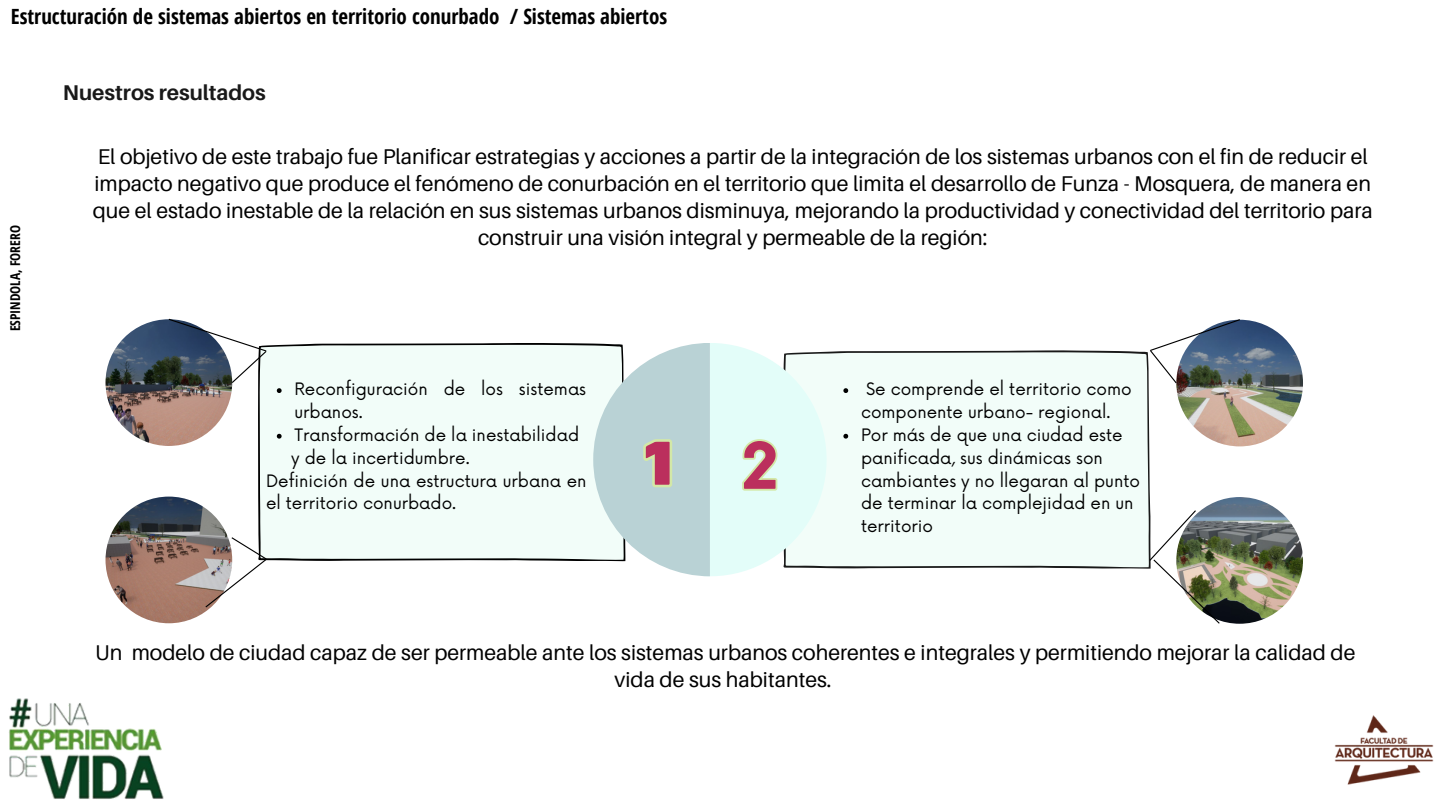
<style>
.page{position:relative;width:1440px;height:810px;background:#fff}
.page>*{position:absolute;margin:0;border:0;box-sizing:border-box;transform-origin:0 0}
.t1{font:800 92.85px "Coco Bike R";color:#bb2f5d}
.t2{font:800 65.55px "Coco Bike R";color:#bb2f5d}
.t3{font:21.3px/27px "Aileron";color:#000;text-align:center}
.t4{font:700 21.3px "Aileron";color:#191919}
.t5{font:700 21px "Open Sans Condensed";color:#000}
.t6{font:16.8px/22.8px "Now";color:#000}
.t7{font:700 13.5px "Open Sans Condensed";color:#000}
</style>
<div class="page">
<img style="left:9px;top:698px;width:155px;height:101px">
<img style="left:1334px;top:715px;width:100px;height:70px">
<div style="left:827px;top:350px;width:324px;height:219px;background:#f2fdf9"></div>
<div style="left:258px;top:343px;width:335px;height:218px;background:#f2fdf9"></div>
<img style="left:106px;top:319px;width:126px;height:127px;border-radius:50%">
<img style="left:106px;top:497px;width:126px;height:126px;border-radius:50%">
<img style="left:1176px;top:320px;width:127px;height:126px;border-radius:50%">
<img style="left:1176px;top:497px;width:127px;height:127px;border-radius:50%">
<svg style="left:1149px;top:319px;width:92px;height:66px"></svg>
<svg style="left:1148px;top:509px;width:73px;height:115px"></svg>
<svg style="left:167px;top:318px;width:101px;height:66px"></svg>
<svg style="left:204px;top:536px;width:64px;height:73px"></svg>
<svg style="left:277px;top:388px;width:5px;height:5px"></svg>
<svg style="left:277px;top:434px;width:5px;height:5px"></svg>
<svg style="left:843px;top:388px;width:5px;height:5px"></svg>
<svg style="left:843px;top:434px;width:5px;height:5px"></svg>
<svg style="left:593px;top:343px;width:234px;height:233px"></svg>
<p class="t5" style="left:11px;top:2px;width:658px">Estructuración de sistemas abiertos en territorio conurbado / Sistemas abiertos</p>
<p class="t7" style="left:6px;top:331px;width:108px;rotate:-90deg">ESPINDOLA, FORERO</p>
<p class="t4" style="left:63px;top:79px;width:204px">Nuestros resultados</p>
<p class="t3" style="left:93px;top:143px;width:1282px">El objetivo de este trabajo fue Planificar estrategias y acciones a partir de la integración de los sistemas urbanos con el fin de reducir el impacto negativo que produce el fenómeno de conurbación en el territorio que limita el desarrollo de Funza - Mosquera, de manera en que el estado inestable de la relación en sus sistemas urbanos disminuya, mejorando la productividad y conectividad del territorio para construir una visión integral y permeable de la región:</p>
<p class="t6" style="left:294px;top:379px;width:293px">Reconfiguración de los sistemas urbanos.</p>
<p class="t6" style="left:294px;top:424px;width:286px">Transformación de la inestabilidad</p>
<p class="t6" style="left:291px;top:447px;width:180px">y de la incertidumbre.</p>
<p class="t6" style="left:266px;top:470px;width:322px">Definición de una estructura urbana en el territorio conurbado.</p>
<p class="t1" style="left:642px;top:411px;width:36px">1</p>
<p class="t2" style="left:739px;top:429px;width:44px">2</p>
<p class="t6" style="left:861px;top:379px;width:272px">Se comprende el territorio como componente urbano- regional.</p>
<p class="t6" style="left:861px;top:424px;width:281px">Por más de que una ciudad este panificada, sus dinámicas son cambiantes y no llegaran al punto de terminar la complejidad en un territorio</p>
<p class="t3" style="left:95px;top:639px;width:1262px">Un modelo de ciudad capaz de ser permeable ante los sistemas urbanos coherentes e integrales y permitiendo mejorar la calidad de vida de sus habitantes.</p>
</div>
